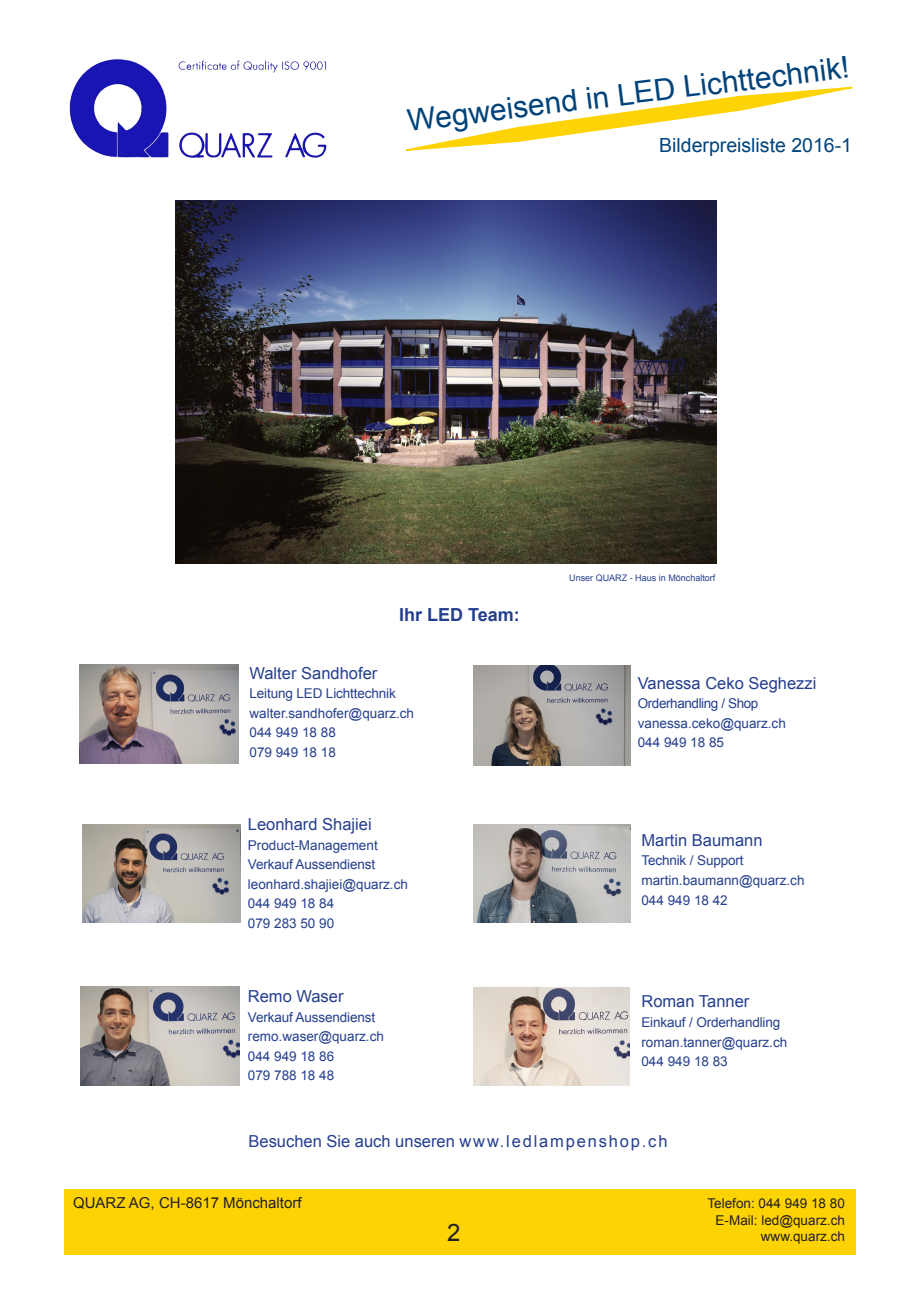
<style>
.page{position:relative;width:919px;height:1289px;background:#fff}
.page>*{position:absolute;margin:0;border:0;box-sizing:border-box;transform-origin:0 0}
.t1{font:30px "Arial";color:#00437b}
.t2{font:24px "Arial";color:#231f20}
.t3{font:19.5px "Arial";color:#00437b}
.t4{font:700 18px "Arial";color:#253f8e}
.t5{font:16.5px "Arial";color:#253f8e}
.t6{font:15px "Arial";color:#231f20}
.t7{font:13.5px "Arial";color:#253f8e}
.t8{font:13.5px/16.5px "Arial";color:#231f20;text-align:right}
.t9{font:13.5px "Arial";letter-spacing:-.03em;color:#253f8e}
.t10{font:9px "Arial";color:#253f8e}
</style>
<div class="page">
<div style="left:64px;top:1189px;width:791px;height:65px;background:#fed304"></div>
<img style="left:69px;top:59px;width:258px;height:99px">
<svg style="left:406px;top:86px;width:447px;height:65px"></svg>
<img style="left:175px;top:201px;width:541px;height:362px">
<img style="left:83px;top:824px;width:157px;height:98px">
<img style="left:80px;top:664px;width:158px;height:99px">
<img style="left:81px;top:986px;width:158px;height:99px">
<img style="left:473px;top:665px;width:157px;height:100px">
<img style="left:473px;top:824px;width:157px;height:98px">
<img style="left:473px;top:987px;width:156px;height:98px">
<h1 class="t1" style="left:405px;top:101px;width:446px;rotate:-7deg">Wegweisend in LED Lichttechnik!</h1>
<h3 class="t3" style="left:659px;top:132px;width:194px">Bilderpreisliste 2016-1</h3>
<p class="t4" style="left:399px;top:602px;width:122px">Ihr LED Team:</p>
<p class="t5" style="left:249px;top:662px;width:129px">Walter Sandhofer</p>
<p class="t7" style="left:249px;top:684px;width:148px">Leitung LED Lichttechnik</p>
<p class="t7" style="left:249px;top:704px;width:166px">walter.sandhofer@quarz.ch</p>
<p class="t7" style="left:249px;top:723px;width:88px">044 949 18 88</p>
<p class="t7" style="left:249px;top:743px;width:88px">079 949 18 18</p>
<p class="t5" style="left:248px;top:813px;width:125px">Leonhard Shajiei</p>
<p class="t7" style="left:248px;top:836px;width:131px">Product-Management</p>
<p class="t7" style="left:248px;top:855px;width:129px">Verkauf Aussendienst</p>
<p class="t7" style="left:248px;top:875px;width:162px">leonhard.shajiei@quarz.ch</p>
<p class="t7" style="left:248px;top:894px;width:88px">044 949 18 84</p>
<p class="t7" style="left:248px;top:914px;width:88px">079 283 50 90</p>
<p class="t5" style="left:248px;top:985px;width:97px">Remo Waser</p>
<p class="t7" style="left:248px;top:1008px;width:129px">Verkauf Aussendienst</p>
<p class="t7" style="left:248px;top:1027px;width:137px">remo.waser@quarz.ch</p>
<p class="t7" style="left:248px;top:1047px;width:88px">044 949 18 86</p>
<p class="t7" style="left:248px;top:1066px;width:88px">079 788 18 48</p>
<p class="t10" style="left:569px;top:571px;width:148px">Unser QUARZ - Haus in Mönchaltorf</p>
<p class="t5" style="left:637px;top:672px;width:180px">Vanessa Ceko Seghezzi</p>
<p class="t9" style="left:637px;top:694px;width:122px">Orderhandling / Shop</p>
<p class="t7" style="left:637px;top:714px;width:150px">vanessa.ceko@quarz.ch</p>
<p class="t7" style="left:637px;top:733px;width:88px">044 949 18 85</p>
<p class="t5" style="left:641px;top:829px;width:123px">Martin Baumann</p>
<p class="t7" style="left:641px;top:851px;width:104px">Technik / Support</p>
<p class="t7" style="left:641px;top:871px;width:165px">martin.baumann@quarz.ch</p>
<p class="t7" style="left:641px;top:890px;width:88px">044 949 18 42</p>
<p class="t5" style="left:641px;top:990px;width:109px">Roman Tanner</p>
<p class="t7" style="left:641px;top:1013px;width:140px">Einkauf / Orderhandling</p>
<p class="t7" style="left:641px;top:1032px;width:147px">roman.tanner@quarz.ch</p>
<p class="t7" style="left:641px;top:1052px;width:88px">044 949 18 83</p>
<p class="t5" style="left:248px;top:1129px;width:420px">Besuchen Sie auch unseren www.ledlampenshop.ch</p>
<p class="t6" style="left:73px;top:1193px;width:230px">QUARZ AG, CH-8617 Mönchaltorf</p>
<p class="t8" style="left:707px;top:1195px;width:139px">Telefon: 044 949 18 80<br>E-Mail: led@quarz.ch</p>
<h2 class="t2" style="left:447px;top:1217px;width:15px">2</h2>
<p class="t8" style="left:760px;top:1228px;width:86px">www.quarz.ch</p>
</div>
